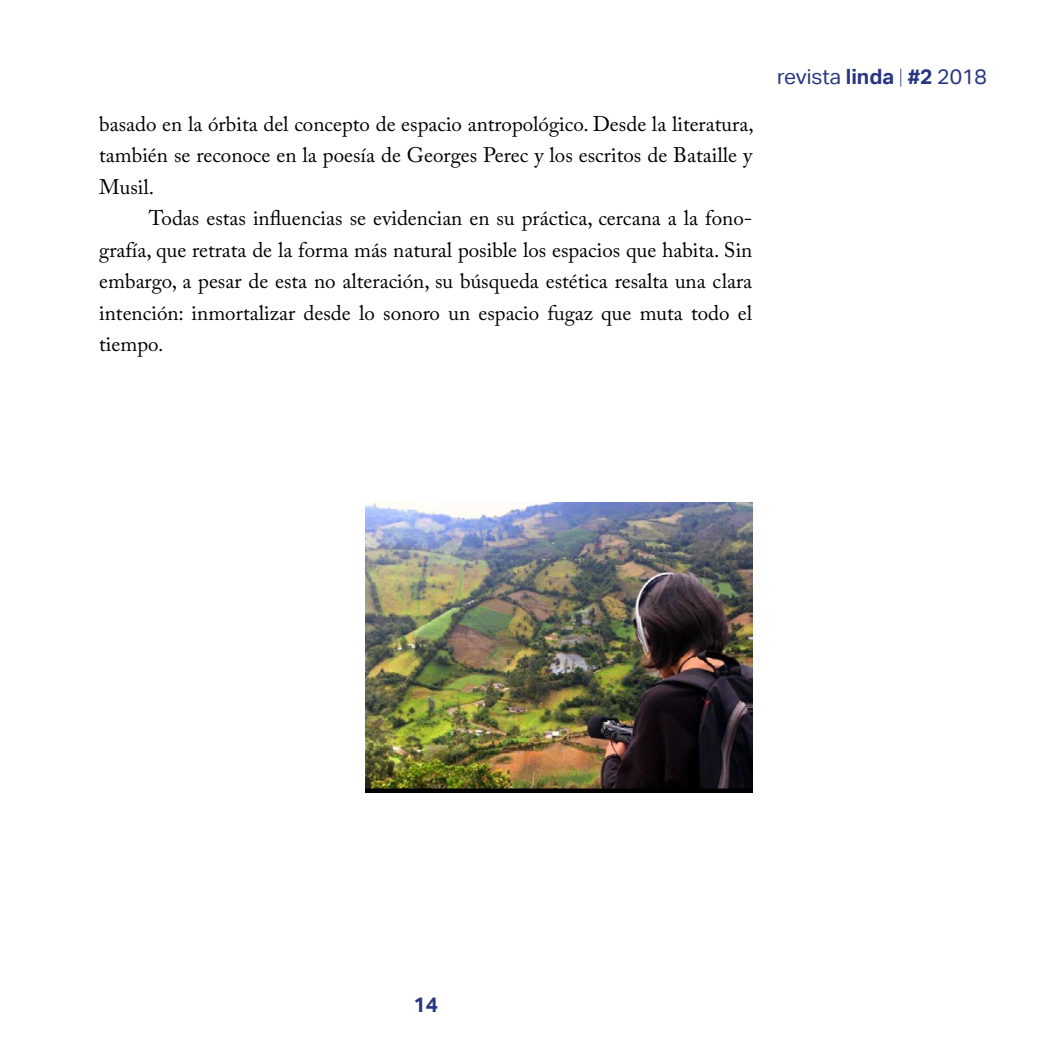
<style>
.page{position:relative;width:1050px;height:1050px;background:#fff}
.page>*{position:absolute;margin:0;border:0;box-sizing:border-box;transform-origin:0 0}
.corpo_de_texto{font:21px/31.5px "Adobe Caslon Pro";color:#000;text-align:justify}
.t1{font:21px "Aktiv Grotesk";color:#283583}
.t2{font:700 21px "Aktiv Grotesk";color:#283583}
.s1{font-weight:700}
.s2{font-weight:100}
</style>
<div class="page">
<img style="left:365px;top:502px;width:387px;height:290px">
<p class="corpo_de_texto" style="left:99px;top:108px;width:656px">basado en la órbita del concepto de espacio antropológico. Desde la literatura, también se reconoce en la poesía de Georges Perec y los escritos de Bataille y Musil.</p>
<p class="corpo_de_texto" style="left:99px;top:202px;width:655px;text-indent:50px">Todas estas influencias se evidencian en su práctica, cercana a la fono&shy;grafía, que retrata de la forma más natural posible los espacios que habita. Sin embargo, a pesar de esta no alteración, su búsqueda estética resalta una clara intención: inmortalizar desde lo sonoro un espacio fugaz que muta todo el tiempo.</p>
<p class="t1" style="left:777px;top:65px;width:211px">revista <span class="s1">linda</span> <span class="s2">|</span> <span class="s1">#2</span> 2018</p>
<p class="t2" style="left:413px;top:993px;width:26px">14</p>
</div>
